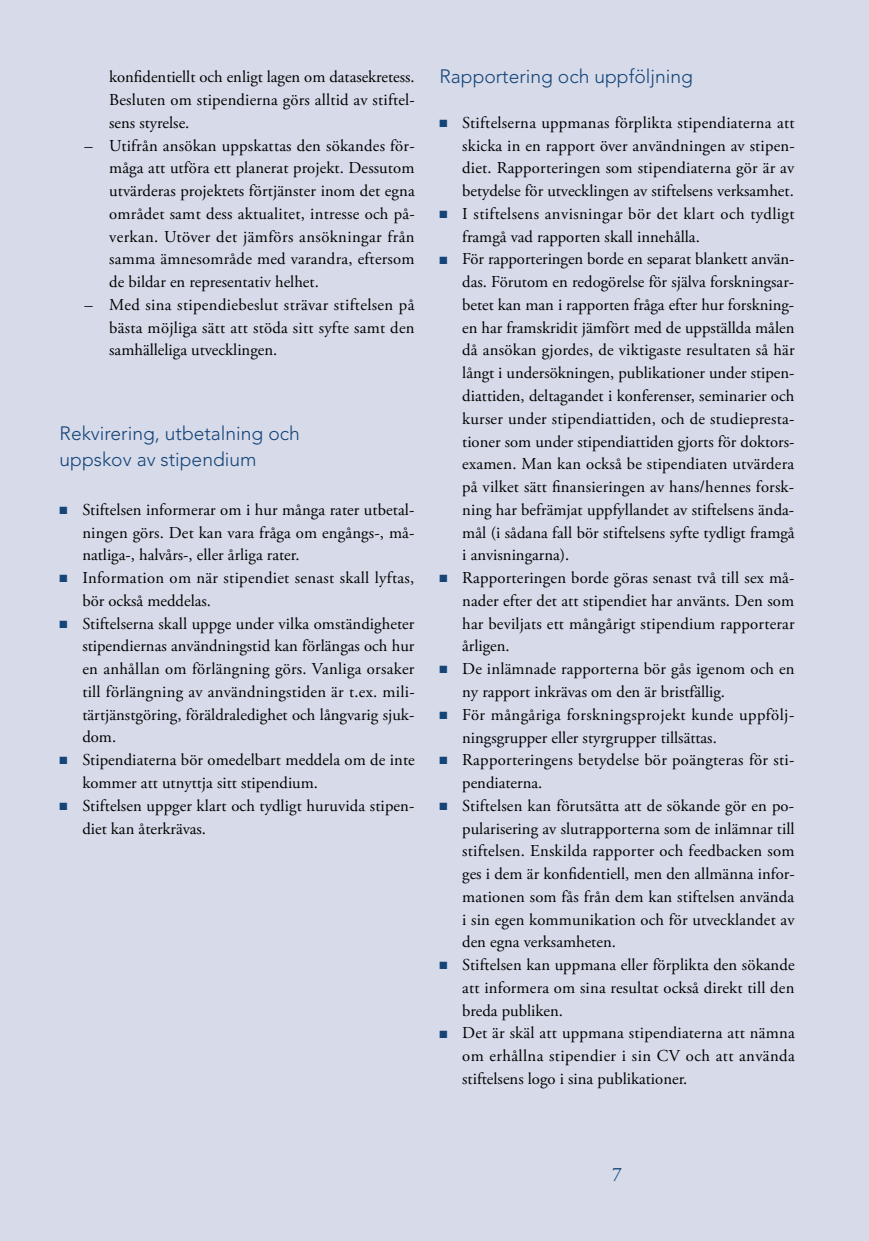
<style>
.page{position:relative;width:869px;height:1241px;background:#fff}
.page>*{position:absolute;margin:0;border:0;box-sizing:border-box;transform-origin:0 0}
.t1{font:21px "Adobe Garamond Regular SC";color:#144478}
.t2{font:300 19.25px/26.2px "Avenir";color:#144478}
.t3{font:16.62px/22.8px "Adobe Garamond Pro";letter-spacing:.005em;color:#000;text-align:justify}
.t4{font:16.62px/22.8px "Adobe Garamond Pro";letter-spacing:.025em;color:#000}
.s1{color:#144478}
</style>
<div class="page">
<div style="left:0;top:0;width:868px;height:1240px;background:#d7dbe9"></div>
<p class="t3" style="left:109px;top:66px;width:307px">konfidentiellt och enligt lagen om datasekretess.<br>Besluten om stipendierna görs alltid av stiftel&shy;sens styrelse.</p>
<p class="t3" style="left:109px;top:134px;width:307px;text-indent:-25px">– Utifrån ansökan uppskattas den sökandes för&shy;måga att utföra ett planerat projekt. Dessutom utvärderas projektets förtjänster inom det egna området samt dess aktualitet, intresse och på&shy;verkan. Utöver det jämförs ansökningar från samma ämnesområde med varandra, eftersom de bildar en representativ helhet.</p>
<p class="t3" style="left:109px;top:294px;width:307px;text-indent:-25px">– Med sina stipendiebeslut strävar stiftelsen på bästa möjliga sätt att stöda sitt syfte samt den samhälleliga utvecklingen.</p>
<p class="t2" style="left:60px;top:419px;width:241px">Rekvirering, utbetalning och uppskov av stipendium</p>
<p class="t3" style="left:82px;top:498px;width:333px;text-indent:-23px"><span class="s1">■</span> Stiftelsen informerar om i hur många rater utbetal&shy;ningen görs. Det kan vara fråga om engångs-, må&shy;natliga-, halvårs-, eller årliga rater.</p>
<p class="t3" style="left:82px;top:567px;width:333px;text-indent:-23px"><span class="s1">■</span> Information om när stipendiet senast skall lyftas, bör också meddelas.</p>
<p class="t3" style="left:82px;top:612px;width:334px;text-indent:-23px"><span class="s1">■</span> Stiftelserna skall uppge under vilka omständigheter stipendiernas användningstid kan förlängas och hur en anhållan om förlängning görs. Vanliga orsaker till förlängning av användningstiden är t.ex. mili&shy;tärtjänstgöring, föräldraledighet och långvarig sjuk&shy;dom.</p>
<p class="t3" style="left:82px;top:749px;width:334px;text-indent:-23px"><span class="s1">■</span> Stipendiaterna bör omedelbart meddela om de inte kommer att utnyttja sitt stipendium.</p>
<p class="t3" style="left:82px;top:794px;width:333px;text-indent:-23px"><span class="s1">■</span> Stiftelsen uppger klart och tydligt huruvida stipen&shy;diet kan återkrävas.</p>
<p class="t2" style="left:439px;top:63px;width:255px">Rapportering och uppföljning</p>
<p class="t3" style="left:462px;top:112px;width:334px;text-indent:-23px"><span class="s1">■</span> Stiftelserna uppmanas förplikta stipendiaterna att skicka in en rapport över användningen av stipen&shy;diet. Rapporteringen som stipendiaterna gör är av betydelse för utvecklingen av stiftelsens verksamhet.</p>
<p class="t4" style="left:462px;top:203px;width:333px;text-indent:-23px"><span class="s1">■</span> I stiftelsens anvisningar bör det klart och tydligt framgå vad rapporten skall innehålla.</p>
<p class="t3" style="left:462px;top:248px;width:334px;text-indent:-23px"><span class="s1">■</span> För rapporteringen borde en separat blankett använ&shy;das. Förutom en redogörelse för själva forskningsar&shy;betet kan man i rapporten fråga efter hur forskning&shy;en har framskridit jämfört med de uppställda målen då ansökan gjordes, de viktigaste resultaten så här långt i undersökningen, publikationer under stipen&shy;diattiden, deltagandet i konferenser, seminarier och kurser under stipendiattiden, och de studiepresta&shy;tioner som under stipendiattiden gjorts för doktors&shy;examen. Man kan också be stipendiaten utvärdera på vilket sätt finansieringen av hans/hennes forsk&shy;ning har befrämjat uppfyllandet av stiftelsens ända&shy;mål (i sådana fall bör stiftelsens syfte tydligt framgå i anvisningarna).</p>
<p class="t3" style="left:462px;top:567px;width:334px;text-indent:-23px"><span class="s1">■</span> Rapporteringen borde göras senast två till sex må&shy;nader efter det att stipendiet har använts. Den som har beviljats ett mångårigt stipendium rapporterar årligen.</p>
<p class="t3" style="left:462px;top:658px;width:334px;text-indent:-23px"><span class="s1">■</span> De inlämnade rapporterna bör gås igenom och en ny rapport inkrävas om den är bristfällig.</p>
<p class="t3" style="left:462px;top:703px;width:333px;text-indent:-23px"><span class="s1">■</span> För mångåriga forskningsprojekt kunde uppfölj&shy;ningsgrupper eller styrgrupper tillsättas.</p>
<p class="t3" style="left:462px;top:749px;width:333px;text-indent:-23px"><span class="s1">■</span> Rapporteringens betydelse bör poängteras för sti&shy;pendiaterna.</p>
<p class="t3" style="left:462px;top:794px;width:334px;text-indent:-23px"><span class="s1">■</span> Stiftelsen kan förutsätta att de sökande gör en po&shy;pularisering av slutrapporterna som de inlämnar till stiftelsen. Enskilda rapporter och feedbacken som ges i dem är konfidentiell, men den allmänna infor&shy;mationen som fås från dem kan stiftelsen använda i sin egen kommunikation och för utvecklandet av den egna verksamheten.</p>
<p class="t3" style="left:462px;top:953px;width:334px;text-indent:-23px"><span class="s1">■</span> Stiftelsen kan uppmana eller förplikta den sökande att informera om sina resultat också direkt till den breda publiken.</p>
<p class="t3" style="left:462px;top:1022px;width:334px;text-indent:-23px"><span class="s1">■</span> Det är skäl att uppmana stipendiaterna att nämna om erhållna stipendier i sin CV och att använda stiftelsens logo i sina publikationer.</p>
<p class="t1" style="left:611px;top:1158px;width:11px">7</p>
</div>
